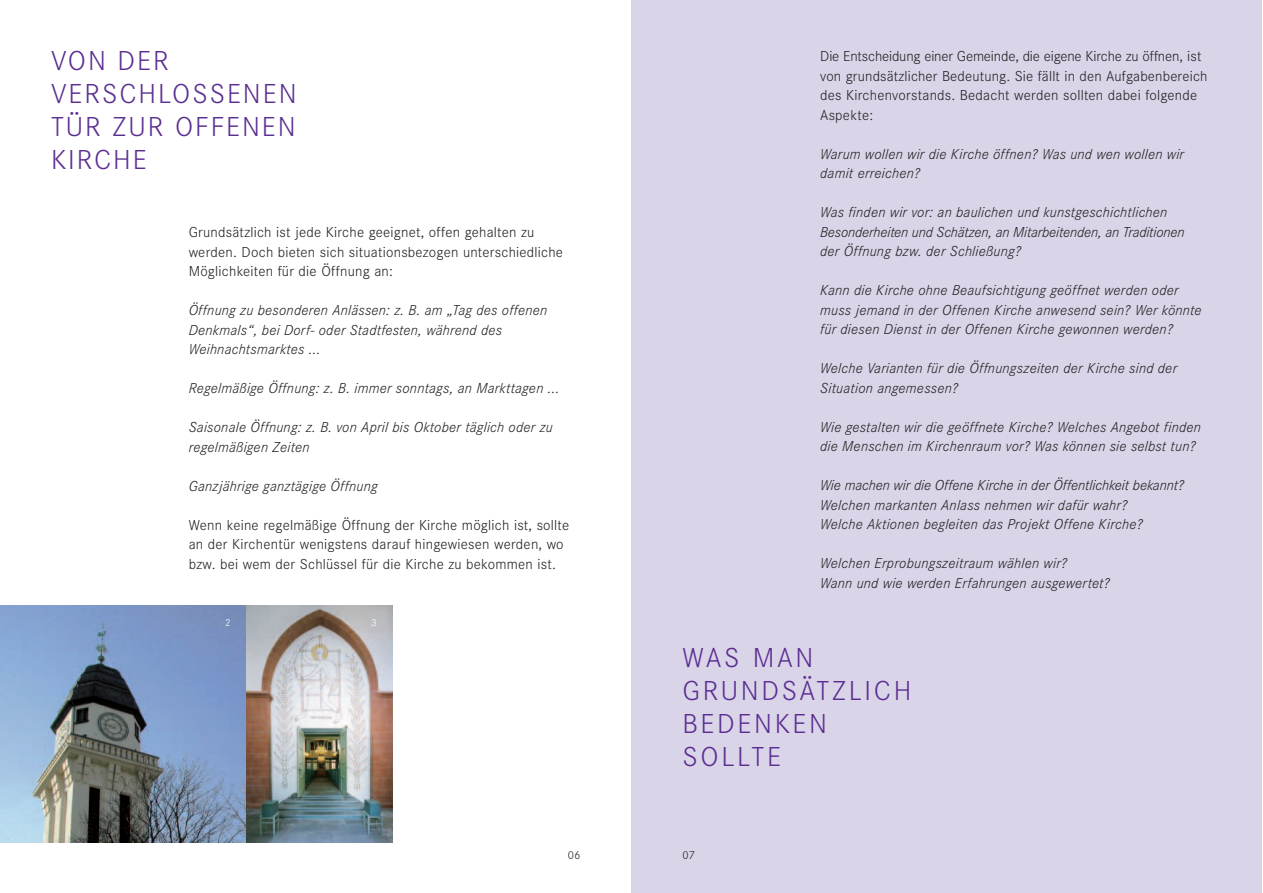
<style>
.page{position:relative;width:1263px;height:893px;background:#fff}
.page>*{position:absolute;margin:0;border:0;box-sizing:border-box;transform-origin:0 0}
.t1{font:300 28.5px/33px "Corporate S";letter-spacing:.07em;color:#5b2e91}
.t2{font:300 28.5px/33px "Corporate S";letter-spacing:.095em;color:#5b2e91}
.t3{font:italic 300 15px/19.5px "Corporate S";letter-spacing:.015em;color:#231f20}
.t4{font:300 15px/19.5px "Corporate S";letter-spacing:.015em;color:#231f20}
.t5{font:300 12px "Corporate S";color:#231f20}
.t6{font:300 10.5px "Corporate S";color:#fff}
</style>
<div class="page">
<img style="left:0;top:605px;width:247px;height:237px">
<div style="left:631px;top:0;width:631px;height:893px;background:#dad4e9"></div>
<img style="left:247px;top:605px;width:145px;height:237px">
<h1 class="t1" style="left:51px;top:47px;width:247px">VON DER<br>VERSCHLOSSENEN<br>TÜR ZUR OFFENEN<br>KIRCHE</h1>
<p class="t4" style="left:189px;top:224px;width:376px">Grundsätzlich ist jede Kirche geeignet, offen gehalten zu werden. Doch bieten sich situationsbezogen unterschiedliche<br>Möglichkeiten für die Öffnung an:</p>
<p class="t3" style="left:189px;top:302px;width:360px">Öffnung zu besonderen Anlässen: z. B. am „Tag des offenen<br>Denkmals“, bei Dorf- oder Stadtfesten, während des<br>Weihnachtsmarktes ...</p>
<p class="t3" style="left:189px;top:380px;width:372px">Regelmäßige Öffnung: z. B. immer sonntags, an Markttagen ...</p>
<p class="t3" style="left:189px;top:419px;width:366px">Saisonale Öffnung: z. B. von April bis Oktober täglich oder zu regelmäßigen Zeiten</p>
<p class="t3" style="left:189px;top:477px;width:191px">Ganzjährige ganztägige Öffnung</p>
<p class="t4" style="left:189px;top:516px;width:382px">Wenn keine regelmäßige Öffnung der Kirche möglich ist, sollte an der Kirchentür wenigstens darauf hingewiesen werden, wo bzw. bei wem der Schlüssel für die Kirche zu bekommen ist.</p>
<p class="t6" style="left:225px;top:619px;width:7px">2</p>
<p class="t6" style="left:371px;top:619px;width:7px">3</p>
<p class="t4" style="left:820px;top:48px;width:389px">Die Entscheidung einer Gemeinde, die eigene Kirche zu öffnen, ist von grundsätzlicher Bedeutung. Sie fällt in den Aufgabenbereich des Kirchenvorstands. Bedacht werden sollten dabei folgende Aspekte:</p>
<p class="t3" style="left:820px;top:145px;width:365px">Warum wollen wir die Kirche öffnen? Was und wen wollen wir damit erreichen?</p>
<p class="t3" style="left:820px;top:204px;width:366px">Was finden wir vor: an baulichen und kunstgeschichtlichen<br>Besonderheiten und Schätzen, an Mitarbeitenden, an Traditionen der Öffnung bzw. der Schließung?</p>
<p class="t3" style="left:820px;top:282px;width:383px">Kann die Kirche ohne Beaufsichtigung geöffnet werden oder muss jemand in der Offenen Kirche anwesend sein? Wer könnte für diesen Dienst in der Offenen Kirche gewonnen werden?</p>
<p class="t3" style="left:820px;top:360px;width:359px">Welche Varianten für die Öffnungszeiten der Kirche sind der<br>Situation angemessen?</p>
<p class="t3" style="left:820px;top:418px;width:382px">Wie gestalten wir die geöffnete Kirche? Welches Angebot finden die Menschen im Kirchenraum vor? Was können sie selbst tun?</p>
<p class="t3" style="left:820px;top:477px;width:366px">Wie machen wir die Offene Kirche in der Öffentlichkeit bekannt?<br>Welchen markanten Anlass nehmen wir dafür wahr?<br>Welche Aktionen begleiten das Projekt Offene Kirche?</p>
<p class="t3" style="left:820px;top:555px;width:291px">Welchen Erprobungszeitraum wählen wir?<br>Wann und wie werden Erfahrungen ausgewertet?</p>
<h1 class="t2" style="left:682px;top:643px;width:230px">WAS MAN<br>GRUNDSÄTZLICH<br>BEDENKEN<br>SOLLTE</h1>
<p class="t5" style="left:568px;top:850px;width:14px">06</p>
<p class="t5" style="left:682px;top:850px;width:14px">07</p>
</div>
